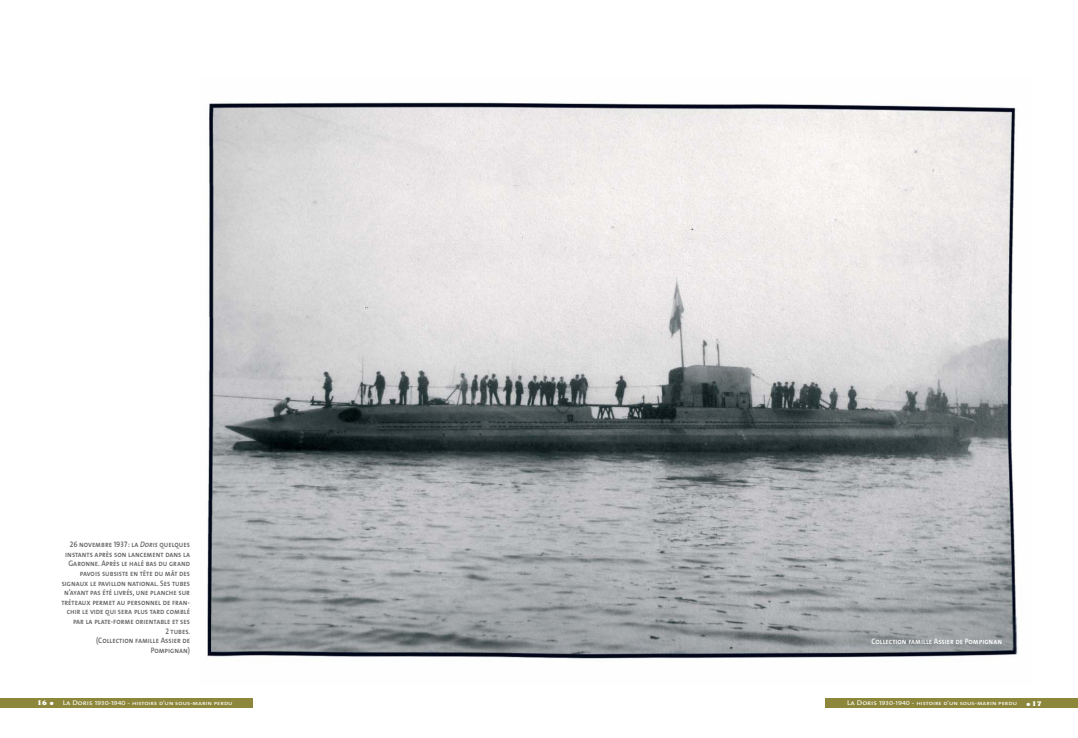
<style>
.page{position:relative;width:1078px;height:738px;background:#fff}
.page>*{position:absolute;margin:0;border:0;box-sizing:border-box;transform-origin:0 0}
.t1{font:8px/9.6px "The Mix Semi Bold Caps";color:#636466;text-align:right;scale:.9 1}
.t2{font:8px "The Mix Semi Bold Caps";color:#fff;scale:.9 1}
.t3{font:900 7.2px "Novarese";color:#fff;scale:1.11 1}
.t4{font:5.9px "The Mix Caps";color:#fff;scale:1.18 1}
.s1{font-style:italic}
.s2{font-size:6.8px}
</style>
<div class="page">
<div style="left:0;top:697px;width:252px;height:10px;background:#8d873c"></div>
<div style="left:825px;top:697px;width:252px;height:10px;background:#8d873c"></div>
<img style="left:207px;top:102px;width:811px;height:557px">
<p class="t1" style="left:61px;top:539px;width:145px">26 novembre 1937 : la <span class="s1">Doris</span> quelques instants après son lancement dans la<br>Garonne. Après le halé bas du grand pavois subsiste en tête du mât des signaux le pavillon national. Ses tubes n’ayant pas été livrés, une planche sur tréteaux permet au personnel de fran&shy;chir le vide qui sera plus tard comblé par la plate-forme orientable et ses<br>2 tubes.<br>(Collection famille Assier de<br>Pompignan)</p>
<p class="t2" style="left:871px;top:635px;width:147px">Collection famille Assier de Pompignan</p>
<p class="t3" style="left:37px;top:699px;width:16px">16 ●</p>
<p class="t4" style="left:63px;top:698px;width:145px"><span class="s2">La Doris</span> 1930-1940 <span class="s2">-</span> histoire d'un sous-marin perdu</p>
<p class="t4" style="left:846px;top:699px;width:145px"><span class="s2">La Doris</span> 1930-1940 <span class="s2">-</span> histoire d'un sous-marin perdu</p>
<p class="t3" style="left:1026px;top:699px;width:15px">● 17</p>
</div>
